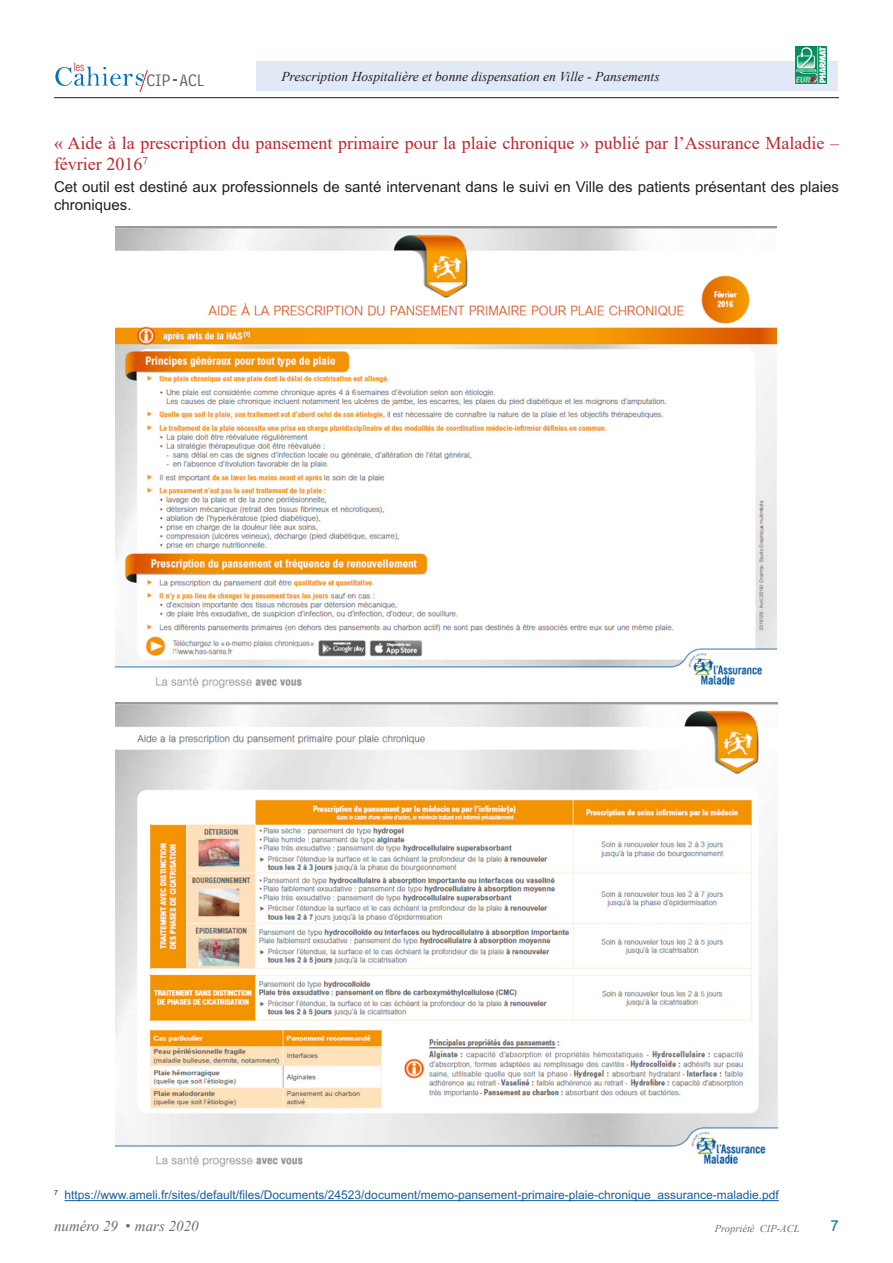
<style>
.page{position:relative;width:893px;height:1263px;background:#fff}
.page>*{position:absolute;margin:0;border:0;box-sizing:border-box;transform-origin:0 0}
.t1{font:18px/21.6px "Times New Roman";color:#c0262d}
.t2{font:300 17.7px "Bell Design";letter-spacing:.02em;color:#636366}
.t3{font:15px/18px "Arial MT Std";color:#231f20}
.t4{font:italic 15px "Times New Roman";color:#6c6d70}
.t5{font:15px "Arial MT Std";color:#0072bc}
.t6{font:italic 13.5px "Times New Roman";color:#231f20}
.t7{font:12px "Arial MT Std";color:#175d9e}
.t8{font:300 condensed 11.25px "Helvetica";color:#c0262d}
.t9{font:italic 10.5px "Times New Roman";color:#6c6d70}
.s1{font-family:"Arial MT Std";font-style:normal}
</style>
<div class="page">
<hr style="left:54px;top:97px;width:785px;height:1px;background:#231f20">
<div style="left:257px;top:61px;width:581px;height:30px;background:#e1e9f6"></div>
<svg style="left:55px;top:67px;width:93px;height:25px"></svg>
<img style="left:795px;top:47px;width:31px;height:37px">
<hr style="left:64px;top:1200px;width:715px;height:1px;background:#175d9e">
<img style="left:116px;top:227px;width:661px;height:461px">
<img style="left:116px;top:702px;width:661px;height:465px">
<p class="t8" style="left:73px;top:60px;width:13px">les</p>
<h2 class="t2" style="left:147px;top:69px;width:25px">CIP</h2>
<p class="t6" style="left:281px;top:67px;width:380px">Prescription Hospitalière et bonne dispensation en Ville - Pansements</p>
<h2 class="t2" style="left:179px;top:70px;width:26px">ACL</h2>
<h1 class="t1" style="left:54px;top:131px;width:786px">« Aide à la prescription du pansement primaire pour la plaie chronique » publié par l’Assurance Maladie – février 2016<sup>7</sup></h1>
<p class="t3" style="left:54px;top:178px;width:786px">Cet outil est destiné aux professionnels de santé intervenant dans le suivi en Ville des patients présentant des plaies chroniques.</p>
<p class="t7" style="left:54px;top:1188px;width:726px"><sup>7</sup> https://www.ameli.fr/sites/default/files/Documents/24523/document/memo-pansement-primaire-plaie-chronique_assurance-maladie.pdf</p>
<p class="t4" style="left:54px;top:1216px;width:146px">numéro 29 <span class="s1">•</span> mars 2020</p>
<p class="t9" style="left:715px;top:1221px;width:86px">Propriété CIP-ACL</p>
<p class="t5" style="left:830px;top:1217px;width:10px">7</p>
</div>
